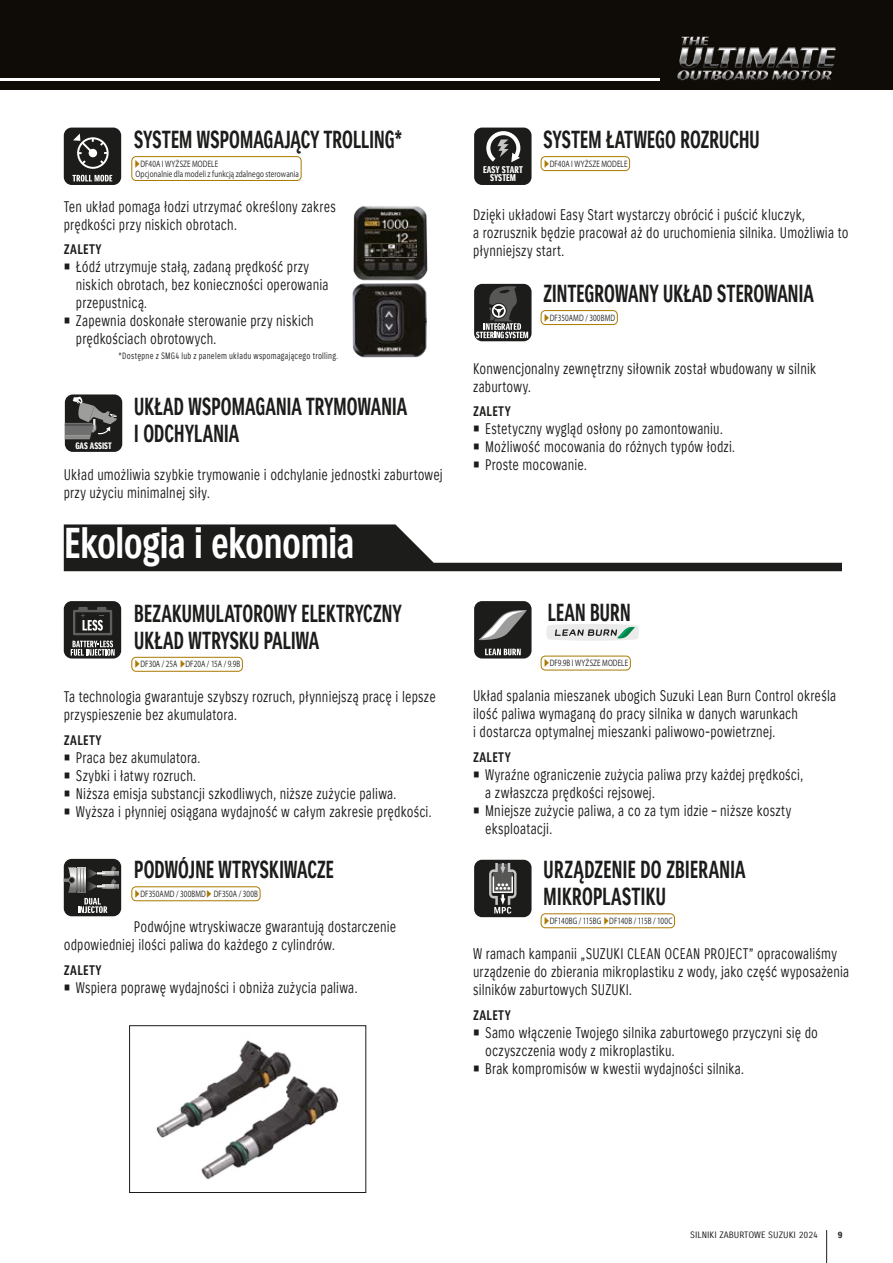
<style>
.page{position:relative;width:893px;height:1263px;background:#fff}
.page>*{position:absolute;margin:0;border:0;box-sizing:border-box;transform-origin:0 0}
.t1{font:700 42px "Suzuki Pro";letter-spacing:-.035em;color:#fff;scale:.8 1}
.t2{font:700 24px/27px "Suzuki Pro";letter-spacing:-.02em;color:#1c1c1b;scale:.7 1}
.t3{font:15px/18px "Suzuki Pro";letter-spacing:.015em;color:#1c1c1b;scale:.8 1}
.t4{font:700 13.5px "Suzuki Pro";letter-spacing:.04em;color:#1c1c1b;scale:.8 1}
.t5{font:9.45px/8.2px "Suzuki PRO Headline";color:#fff;text-align:center}
.t6{font:9.15px "Suzuki PRO Headline";color:#fff}
.t7{font:9px "Suzuki Pro";letter-spacing:.03em;color:#1c1c1b;scale:.8 1}
.t8{font:9px "Suzuki Pro";color:#1c1c1b}
.t9{font:700 9px "Suzuki Pro";color:#1c1c1b}
.t10{font:8.25px/9.9px "Koz Go Pr 6 N";letter-spacing:.015em;color:#1c1c1b;scale:.8 1}
.t11{font:8.25px "Koz Go Pr 6 N";letter-spacing:-.01em;color:#1c1c1b;scale:.8 1}
.s1{color:#aa7900}
</style>
<div class="page">
<hr style="left:826px;top:1230px;width:1px;height:33px;background:#1c1c1b">
<div style="left:0;top:0;width:893px;height:89px;background:#0f0b07"></div>
<hr style="left:0;top:79px;width:659px;height:2px;background:#fff">
<img style="left:679px;top:36px;width:30px;height:29px">
<div style="left:63px;top:137px;width:32px;height:31px;border:2px solid #fff;border-radius:50%"></div>
<div style="left:64px;top:128px;width:57px;height:57px;background:#1c1c1b;border-radius:8px"></div>
<svg style="left:64px;top:175px;width:48px;height:7px"></svg>
<div style="left:77px;top:137px;width:32px;height:32px;border:2px solid #fff;border-radius:50%"></div>
<svg style="left:73px;top:134px;width:35px;height:32px"></svg>
<img style="left:353px;top:206px;width:75px;height:75px">
<img style="left:364px;top:216px;width:53px;height:40px">
<div style="left:65px;top:394px;width:57px;height:58px;background:#1c1c1b;border-radius:8px"></div>
<svg style="left:65px;top:396px;width:56px;height:43px"></svg>
<div style="left:474px;top:128px;width:57px;height:57px;background:#1c1c1b;border-radius:8px"></div>
<svg style="left:486px;top:131px;width:35px;height:32px"></svg>
<img style="left:352px;top:283px;width:75px;height:74px">
<svg style="left:64px;top:524px;width:778px;height:47px"></svg>
<svg style="left:546px;top:624px;width:93px;height:17px;background:#c9d0ce"></svg>
<div style="left:474px;top:601px;width:57px;height:57px;background:#1c1c1b;border-radius:8px"></div>
<svg style="left:485px;top:649px;width:36px;height:6px"></svg>
<svg style="left:479px;top:610px;width:48px;height:30px"></svg>
<svg style="left:64px;top:601px;width:57px;height:57px;background:#252524"></svg>
<svg style="left:71px;top:640px;width:44px;height:16px"></svg>
<svg style="left:78px;top:607px;width:28px;height:24px"></svg>
<div style="left:64px;top:859px;width:57px;height:57px;background:#1c1c1b;border-radius:8px"></div>
<svg style="left:64px;top:866px;width:54px;height:47px"></svg>
<img style="left:156px;top:1040px;width:183px;height:140px">
<div style="left:129px;top:1025px;width:237px;height:168px;border:1px solid #1c1c1b"></div>
<div style="left:474px;top:860px;width:57px;height:57px;background:#1c1c1b;border-radius:8px"></div>
<svg style="left:489px;top:863px;width:27px;height:51px"></svg>
<div style="left:474px;top:284px;width:57px;height:57px;background:#1c1c1b;border-radius:8px"></div>
<svg style="left:476px;top:286px;width:52px;height:52px"></svg>
<div style="left:131px;top:156px;width:170px;height:25px;border:1px solid #aa7900;border-radius:4px"></div>
<div style="left:541px;top:156px;width:89px;height:15px;border:1px solid #aa7900;border-radius:4px"></div>
<div style="left:541px;top:310px;width:77px;height:15px;border:1px solid #aa7900;border-radius:4px"></div>
<div style="left:131px;top:657px;width:112px;height:15px;border:1px solid #aa7900;border-radius:4px"></div>
<div style="left:541px;top:656px;width:90px;height:14px;border:1px solid #aa7900;border-radius:4px"></div>
<div style="left:541px;top:913px;width:134px;height:15px;border:1px solid #aa7900;border-radius:4px"></div>
<div style="left:131px;top:886px;width:129px;height:15px;border:1px solid #aa7900;border-radius:4px"></div>
<h2 class="t2" style="left:134px;top:126px;width:385px">SYSTEM WSPOMAGAJĄCY TROLLING*</h2>
<p class="t10" style="left:134px;top:159px;width:208px"><span class="s1">▶︎</span> DF40A I WYŻSZE MODELE<br>Opcjonalnie dla modeli z funkcją zdalnego sterowania</p>
<p class="t3" style="left:64px;top:197px;width:342px">Ten układ pomaga łodzi utrzymać określony zakres prędkości przy niskich obrotach.</p>
<p class="t4" style="left:64px;top:241px;width:49px">ZALETY</p>
<p class="t3" style="left:76px;top:258px;width:317px">Łódź utrzymuje stałą, zadaną prędkość przy niskich obrotach, bez konieczności operowania przepustnicą.<br>Zapewnia doskonałe sterowanie przy niskich prędkościach obrotowych.</p>
<p class="t7" style="left:119px;top:351px;width:276px">*Dostępne z SMG4 lub z panelem układu wspomagającego trolling.</p>
<h2 class="t2" style="left:134px;top:393px;width:392px">UKŁAD WSPOMAGANIA TRYMOWANIA<br>I ODCHYLANIA</h2>
<p class="t3" style="left:64px;top:465px;width:475px">Układ umożliwia szybkie trymowanie i odchylanie jednostki zaburtowej przy użyciu minimalnej siły.</p>
<p class="t6" style="left:75px;top:440px;width:38px">GAS ASSIST</p>
<h1 class="t1" style="left:64px;top:518px;width:365px">Ekologia i ekonomia</h1>
<h2 class="t2" style="left:134px;top:600px;width:384px">BEZAKUMULATOROWY ELEKTRYCZNY<br>UKŁAD WTRYSKU PALIWA</h2>
<p class="t10" style="left:134px;top:659px;width:134px"><span class="s1">▶︎</span> DF30A / 25A <span class="s1">▶︎</span> DF20A / 15A / 9.9B</p>
<p class="t3" style="left:64px;top:688px;width:466px">Ta technologia gwarantuje szybszy rozruch, płynniejszą pracę i lepsze przyspieszenie bez akumulatora.</p>
<p class="t4" style="left:64px;top:732px;width:49px">ZALETY</p>
<p class="t3" style="left:76px;top:749px;width:446px">Praca bez akumulatora.<br>Szybki i łatwy rozruch.<br>Niższa emisja substancji szkodliwych, niższe zużycie paliwa.<br>Wyższa i płynniej osiągana wydajność w całym zakresie prędkości.</p>
<h2 class="t2" style="left:134px;top:857px;width:288px">PODWÓJNE WTRYSKIWACZE</h2>
<p class="t10" style="left:134px;top:889px;width:157px"><span class="s1">▶︎</span> DF350AMD / 300BMD<span class="s1">▶︎</span> DF350A / 300B</p>
<p class="t3" style="left:64px;top:918px;width:417px;text-indent:70px">Podwójne wtryskiwacze gwarantują dostarczenie odpowiedniej ilości paliwa do każdego z cylindrów.</p>
<p class="t4" style="left:64px;top:961px;width:49px">ZALETY</p>
<p class="t3" style="left:76px;top:978px;width:353px">Wspiera poprawę wydajności i obniża zużycia paliwa.</p>
<p class="t5" style="left:483px;top:165px;width:41px">EASY START<br>SYSTEM</p>
<h2 class="t2" style="left:543px;top:126px;width:311px">SYSTEM ŁATWEGO ROZRUCHU</h2>
<p class="t10" style="left:543px;top:159px;width:107px"><span class="s1">▶︎</span> DF40A I WYŻSZE MODELE</p>
<p class="t3" style="left:473px;top:205px;width:471px">Dzięki układowi Easy Start wystarczy obrócić i puścić kluczyk,<br>a rozrusznik będzie pracował aż do uruchomienia silnika. Umożliwia to płynniejszy start.</p>
<h2 class="t2" style="left:543px;top:280px;width:388px">ZINTEGROWANY UKŁAD STEROWANIA</h2>
<p class="t10" style="left:543px;top:313px;width:91px"><span class="s1">▶︎</span> DF350AMD / 300BMD</p>
<p class="t3" style="left:473px;top:359px;width:430px">Konwencjonalny zewnętrzny siłownik został wbudowany w silnik zaburtowy.</p>
<p class="t4" style="left:473px;top:403px;width:49px">ZALETY</p>
<p class="t3" style="left:485px;top:420px;width:314px">Estetyczny wygląd osłony po zamontowaniu.<br>Możliwość mocowania do różnych typów łodzi.<br>Proste mocowanie.</p>
<h2 class="t2" style="left:548px;top:599px;width:121px">LEAN BURN</h2>
<p class="t10" style="left:543px;top:658px;width:108px"><span class="s1">▶︎</span> DF9.9B I WYŻSZE MODELE</p>
<p class="t3" style="left:473px;top:687px;width:455px">Układ spalania mieszanek ubogich Suzuki Lean Burn Control określa ilość paliwa wymaganą do pracy silnika w danych warunkach<br>i dostarcza optymalnej mieszanki paliwowo-powietrznej.</p>
<p class="t4" style="left:473px;top:749px;width:49px">ZALETY</p>
<p class="t3" style="left:485px;top:766px;width:399px">Wyraźne ograniczenie zużycia paliwa przy każdej prędkości, a zwłaszcza prędkości rejsowej.<br>Mniejsze zużycie paliwa, a co za tym idzie – niższe koszty eksploatacji.</p>
<h2 class="t2" style="left:543px;top:857px;width:291px">URZĄDZENIE DO ZBIERANIA<br>MIKROPLASTIKU</h2>
<p class="t11" style="left:543px;top:916px;width:163px"><span class="s1">▶︎</span>DF140BG / 115BG <span class="s1">▶︎</span>DF140B / 115B / 100C</p>
<p class="t3" style="left:473px;top:945px;width:472px">W ramach kampanii „SUZUKI CLEAN OCEAN PROJECT” opracowaliśmy urządzenie do zbierania mikroplastiku z wody, jako część wyposażenia silników zaburtowych SUZUKI.</p>
<p class="t4" style="left:473px;top:1006px;width:49px">ZALETY</p>
<p class="t3" style="left:485px;top:1023px;width:418px">Samo włączenie Twojego silnika zaburtowego przyczyni się do oczyszczenia wody z mikroplastiku.<br>Brak kompromisów w kwestii wydajności silnika.</p>
<p class="t8" style="left:690px;top:1229px;width:129px">SILNIKI ZABURTOWE SUZUKI 2024</p>
<p class="t9" style="left:838px;top:1229px;width:6px">9</p>
</div>
